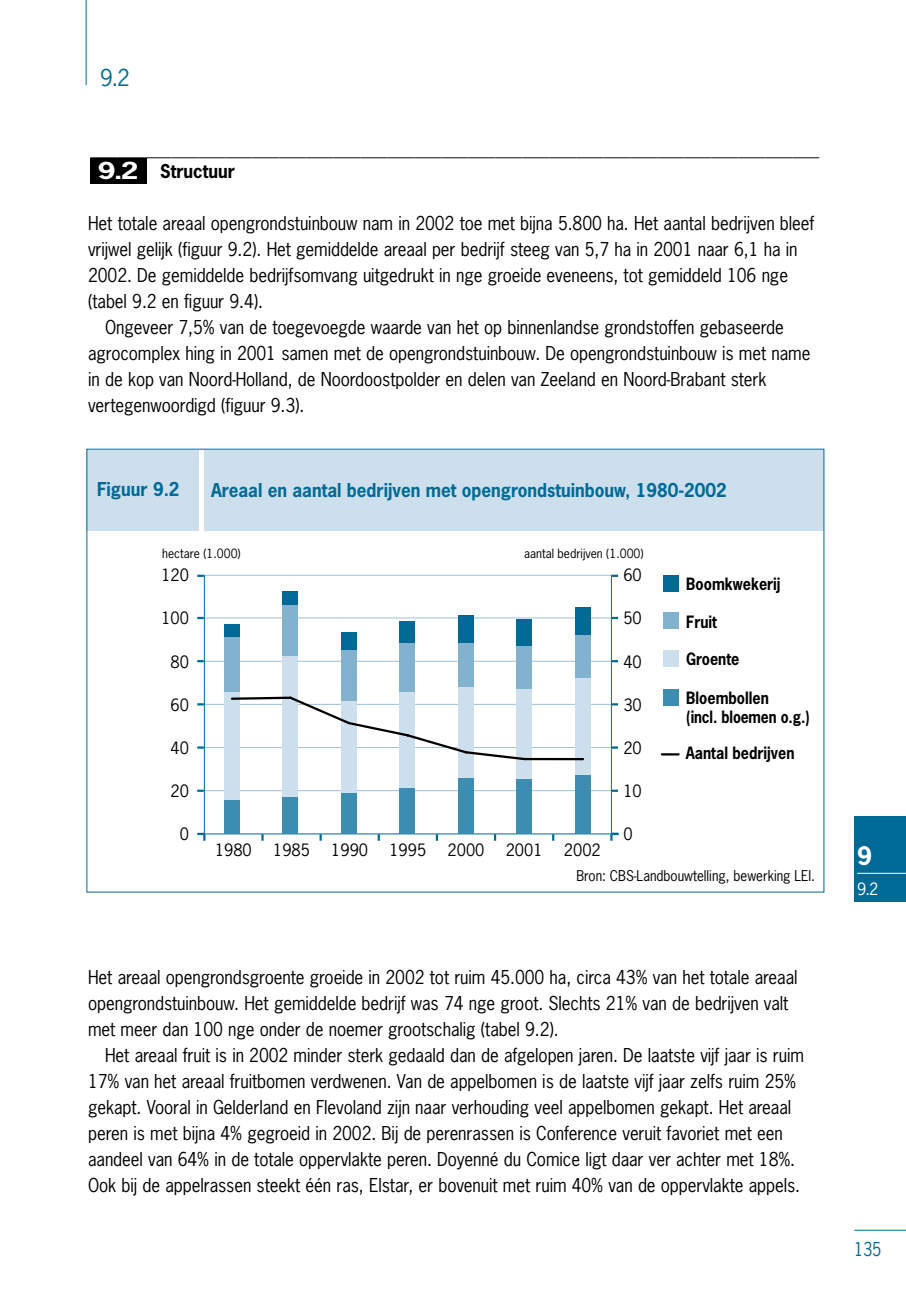
<style>
.page{position:relative;width:906px;height:1314px;background:#fff}
.page>*{position:absolute;margin:0;border:0;box-sizing:border-box;transform-origin:0 0}
.t1{font:700 24px "News Gothic";color:#fff}
.t2{font:22px "News Gothic";color:#006a96}
.t3{font:700 22px "News Gothic";color:#fff;scale:1.3 1}
.t4{font:18px/26px "News Gothic";letter-spacing:-.005em;color:#000;scale:.95 1}
.t5{font:700 18px "News Gothic";color:#006a96;scale:.95 1}
.t6{font:18px "News Gothic";letter-spacing:-.005em;color:#000;scale:1.5 1}
.t7{font:700 18px "News Gothic";color:#000;scale:.95 1}
.t8{font:18px "News Gothic";color:#006a96;scale:.9 1}
.t9{font:700 16px/19px "News Gothic";color:#000;scale:.9 1}
.t10{font:16px "News Gothic";color:#000}
.t11{font:16px "News Gothic";color:#fff}
.t12{font:14px "News Gothic";color:#000;scale:.95 1}
.t13{font:12px "News Gothic";color:#000}
</style>
<div class="page">
<hr style="left:86px;top:0;width:1px;height:85px;background:#006a96">
<hr style="left:854px;top:1230px;width:52px;height:1px;background:#006a96">
<div style="left:854px;top:817px;width:52px;height:85px;background:#006a96"></div>
<hr style="left:857px;top:873px;width:49px;height:1px;background:#fff">
<div style="left:90px;top:158px;width:57px;height:26px;background:#000"></div>
<div style="left:87px;top:450px;width:737px;height:80px;background:#cddfec"></div>
<hr style="left:200px;top:450px;width:4px;height:80px;background:#fff">
<hr style="left:205px;top:575px;width:407px;height:1px;background:#9ec0d7">
<hr style="left:205px;top:618px;width:406px;height:1px;background:#9ec0d7">
<hr style="left:205px;top:704px;width:407px;height:1px;background:#9ec0d7">
<hr style="left:205px;top:747px;width:407px;height:1px;background:#9ec0d7">
<hr style="left:205px;top:790px;width:407px;height:1px;background:#9ec0d7">
<hr style="left:205px;top:661px;width:407px;height:1px;background:#9ec0d7">
<svg style="left:261px;top:835px;width:3px;height:6px"></svg>
<svg style="left:320px;top:835px;width:2px;height:6px"></svg>
<svg style="left:378px;top:835px;width:2px;height:6px"></svg>
<svg style="left:436px;top:835px;width:2px;height:6px"></svg>
<svg style="left:494px;top:835px;width:2px;height:6px"></svg>
<svg style="left:552px;top:835px;width:2px;height:6px"></svg>
<hr style="left:204px;top:575px;width:1px;height:259px;background:#006a96">
<svg style="left:197px;top:833px;width:8px;height:8px"></svg>
<svg style="left:197px;top:790px;width:7px;height:2px"></svg>
<svg style="left:197px;top:746px;width:7px;height:3px"></svg>
<svg style="left:197px;top:703px;width:7px;height:2px"></svg>
<svg style="left:197px;top:660px;width:7px;height:2px"></svg>
<svg style="left:197px;top:617px;width:7px;height:2px"></svg>
<svg style="left:197px;top:575px;width:7px;height:2px"></svg>
<svg style="left:612px;top:790px;width:6px;height:2px"></svg>
<svg style="left:612px;top:746px;width:6px;height:3px"></svg>
<svg style="left:612px;top:703px;width:6px;height:2px"></svg>
<svg style="left:612px;top:660px;width:6px;height:2px"></svg>
<svg style="left:612px;top:617px;width:6px;height:2px"></svg>
<svg style="left:612px;top:575px;width:6px;height:2px"></svg>
<div style="left:663px;top:575px;width:15px;height:17px;background:#006a96"></div>
<div style="left:663px;top:612px;width:15px;height:17px;background:#82b2cd"></div>
<div style="left:663px;top:650px;width:15px;height:17px;background:#cddfec"></div>
<div style="left:663px;top:689px;width:15px;height:17px;background:#3d8db1"></div>
<hr style="left:662px;top:753px;width:17px;height:3px;background:#000">
<hr style="left:611px;top:575px;width:1px;height:259px;background:#006a96">
<hr style="left:203px;top:834px;width:410px;height:1px;background:#006a96">
<svg style="left:610px;top:833px;width:9px;height:8px"></svg>
<div style="left:224px;top:624px;width:16px;height:14px;background:#006a96"></div>
<div style="left:283px;top:592px;width:15px;height:14px;background:#006a96"></div>
<div style="left:341px;top:632px;width:16px;height:19px;background:#006a96"></div>
<div style="left:400px;top:622px;width:15px;height:21px;background:#006a96"></div>
<div style="left:458px;top:616px;width:16px;height:27px;background:#006a96"></div>
<div style="left:517px;top:619px;width:15px;height:28px;background:#006a96"></div>
<div style="left:575px;top:607px;width:16px;height:29px;background:#006a96"></div>
<div style="left:224px;top:638px;width:16px;height:54px;background:#82b2cd"></div>
<div style="left:283px;top:606px;width:15px;height:50px;background:#82b2cd"></div>
<div style="left:341px;top:651px;width:16px;height:50px;background:#82b2cd"></div>
<div style="left:400px;top:643px;width:15px;height:49px;background:#82b2cd"></div>
<div style="left:458px;top:643px;width:16px;height:44px;background:#82b2cd"></div>
<div style="left:517px;top:647px;width:15px;height:42px;background:#82b2cd"></div>
<div style="left:575px;top:636px;width:16px;height:42px;background:#82b2cd"></div>
<div style="left:224px;top:692px;width:16px;height:109px;background:#cddfec"></div>
<div style="left:283px;top:656px;width:15px;height:142px;background:#cddfec"></div>
<div style="left:341px;top:701px;width:16px;height:92px;background:#cddfec"></div>
<div style="left:400px;top:692px;width:15px;height:96px;background:#cddfec"></div>
<div style="left:458px;top:687px;width:16px;height:92px;background:#cddfec"></div>
<div style="left:517px;top:689px;width:15px;height:90px;background:#cddfec"></div>
<div style="left:575px;top:678px;width:16px;height:97px;background:#cddfec"></div>
<div style="left:224px;top:801px;width:16px;height:33px;background:#3d8db1"></div>
<div style="left:283px;top:798px;width:15px;height:36px;background:#3d8db1"></div>
<div style="left:341px;top:793px;width:16px;height:41px;background:#3d8db1"></div>
<div style="left:400px;top:788px;width:15px;height:46px;background:#3d8db1"></div>
<div style="left:458px;top:779px;width:16px;height:55px;background:#3d8db1"></div>
<div style="left:517px;top:779px;width:15px;height:55px;background:#3d8db1"></div>
<div style="left:575px;top:775px;width:16px;height:59px;background:#3d8db1"></div>
<svg style="left:231px;top:695px;width:353px;height:67px"></svg>
<p class="t2" style="left:100px;top:69px;width:31px">9.2</p>
<p class="t6" style="left:90px;top:142px;width:488px">______________________________________________________</p>
<p class="t7" style="left:160px;top:164px;width:80px">Structuur</p>
<p class="t4" style="left:88px;top:212px;width:766px">Het totale areaal opengrondstuinbouw nam in 2002 toe met bijna 5.800 ha. Het aantal bedrijven bleef</p>
<p class="t4" style="left:88px;top:238px;width:748px">vrijwel gelijk (figuur 9.2). Het gemiddelde areaal per bedrijf steeg van 5,7 ha in 2001 naar 6,1 ha in</p>
<p class="t4" style="left:88px;top:264px;width:738px">2002. De gemiddelde bedrijfsomvang uitgedrukt in nge groeide eveneens, tot gemiddeld 106 nge</p>
<p class="t4" style="left:88px;top:290px;width:186px">(tabel 9.2 en figuur 9.4).</p>
<p class="t4" style="left:105px;top:316px;width:716px">Ongeveer 7,5% van de toegevoegde waarde van het op binnenlandse grondstoffen gebaseerde</p>
<p class="t4" style="left:88px;top:342px;width:762px">agrocomplex hing in 2001 samen met de opengrondstuinbouw. De opengrondstuinbouw is met name</p>
<p class="t4" style="left:88px;top:368px;width:716px">in de kop van Noord-Holland, de Noordoostpolder en delen van Zeeland en Noord-Brabant sterk</p>
<p class="t4" style="left:88px;top:394px;width:229px">vertegenwoordigd (figuur 9.3).</p>
<p class="t3" style="left:98px;top:162px;width:33px">9.2</p>
<p class="t5" style="left:97px;top:482px;width:88px">Figuur 9.2</p>
<p class="t5" style="left:211px;top:483px;width:544px">Areaal en aantal bedrijven met opengrondstuinbouw, 1980-2002</p>
<p class="t13" style="left:162px;top:549px;width:80px">hectare (1.000)</p>
<p class="t13" style="left:524px;top:549px;width:121px">aantal bedrijven (1.000)</p>
<p class="t10" style="left:161px;top:569px;width:29px">120</p>
<p class="t10" style="left:623px;top:569px;width:20px">60</p>
<p class="t10" style="left:161px;top:612px;width:29px">100</p>
<p class="t10" style="left:623px;top:612px;width:20px">50</p>
<p class="t10" style="left:171px;top:655px;width:20px">80</p>
<p class="t10" style="left:623px;top:655px;width:20px">40</p>
<p class="t10" style="left:171px;top:698px;width:20px">60</p>
<p class="t10" style="left:623px;top:698px;width:20px">30</p>
<p class="t10" style="left:171px;top:741px;width:20px">40</p>
<p class="t10" style="left:623px;top:741px;width:20px">20</p>
<p class="t10" style="left:171px;top:785px;width:20px">20</p>
<p class="t10" style="left:623px;top:785px;width:20px">10</p>
<p class="t10" style="left:180px;top:828px;width:11px">0</p>
<p class="t10" style="left:623px;top:828px;width:11px">0</p>
<p class="t10" style="left:215px;top:844px;width:38px">1980</p>
<p class="t10" style="left:273px;top:844px;width:38px">1985</p>
<p class="t10" style="left:331px;top:844px;width:38px">1990</p>
<p class="t10" style="left:389px;top:844px;width:38px">1995</p>
<p class="t10" style="left:506px;top:844px;width:38px">2001</p>
<p class="t10" style="left:448px;top:844px;width:38px">2000</p>
<p class="t10" style="left:564px;top:844px;width:38px">2002</p>
<p class="t9" style="left:686px;top:576px;width:106px">Boomkwekerij</p>
<p class="t9" style="left:686px;top:614px;width:36px">Fruit</p>
<p class="t9" style="left:686px;top:651px;width:60px">Groente</p>
<p class="t9" style="left:686px;top:690px;width:139px">Bloembollen<br>(incl. bloemen o.g.)</p>
<p class="t9" style="left:686px;top:745px;width:122px">Aantal bedrijven</p>
<p class="t12" style="left:576px;top:870px;width:253px">Bron: CBS-Landbouwtelling, bewerking LEI.</p>
<p class="t4" style="left:88px;top:966px;width:748px">Het areaal opengrondsgroente groeide in 2002 tot ruim 45.000 ha, circa 43% van het totale areaal opengrondstuinbouw. Het gemiddelde bedrijf was 74 nge groot. Slechts 21% van de bedrijven valt met meer dan 100 nge onder de noemer grootschalig (tabel 9.2).</p>
<p class="t4" style="left:88px;top:1044px;width:755px;text-indent:17px">Het areaal fruit is in 2002 minder sterk gedaald dan de afgelopen jaren. De laatste vijf jaar is ruim 17% van het areaal fruitbomen verdwenen. Van de appelbomen is de laatste vijf jaar zelfs ruim 25% gekapt. Vooral in Gelderland en Flevoland zijn naar verhouding veel appelbomen gekapt. Het areaal peren is met bijna 4% gegroeid in 2002. Bij de perenrassen is Conference veruit favoriet met een aandeel van 64% in de totale oppervlakte peren. Doyenné du Comice ligt daar ver achter met 18%.<br>Ook bij de appelrassen steekt één ras, Elstar, er bovenuit met ruim 40% van de oppervlakte appels.</p>
<h1 class="t1" style="left:857px;top:846px;width:16px">9</h1>
<p class="t11" style="left:857px;top:882px;width:23px">9.2</p>
<p class="t8" style="left:854px;top:1242px;width:32px">135</p>
</div>
